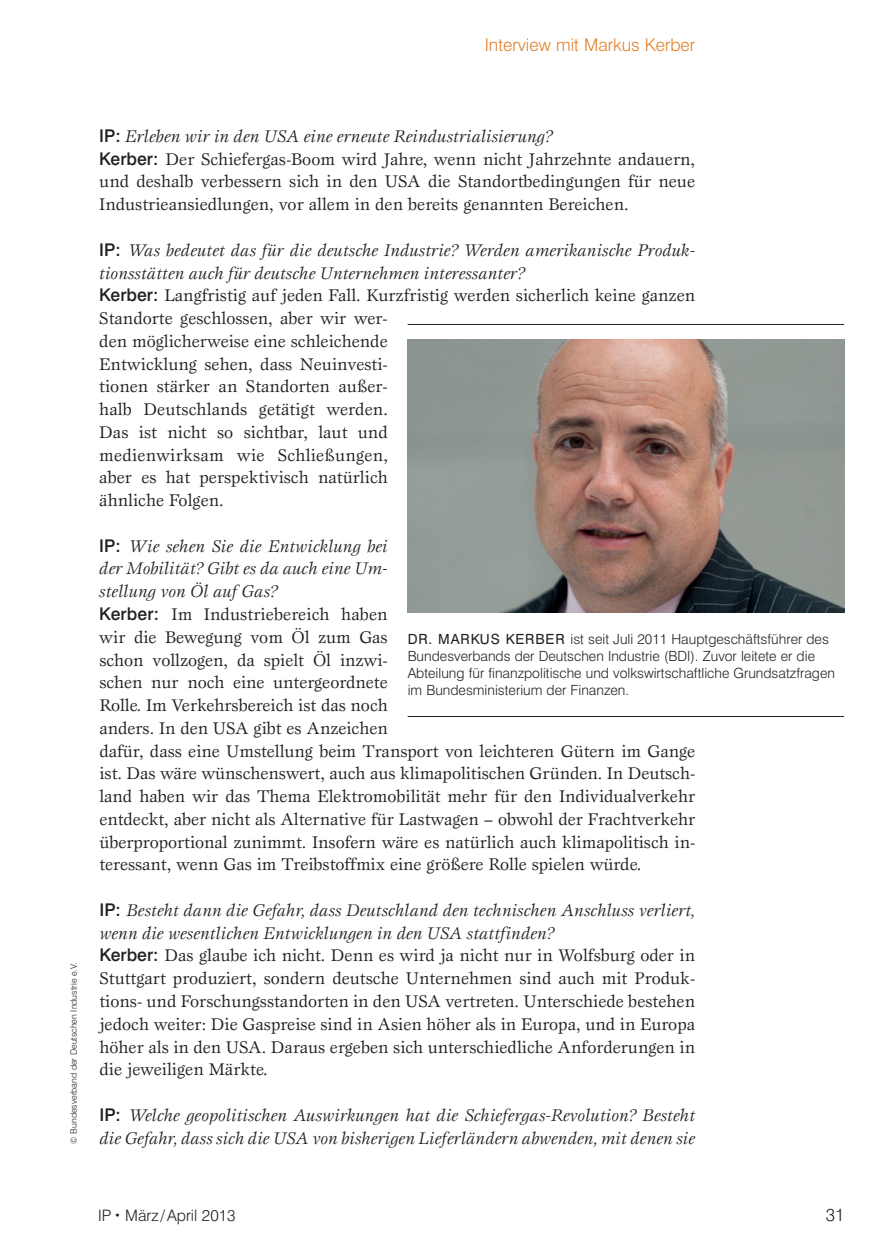
<style>
.page{position:relative;width:869px;height:1246px;background:#fff}
.page>*{position:absolute;margin:0;border:0;box-sizing:border-box;transform-origin:0 0}
.AN_Text_InterviewAnt{font:17.5px/22.8px "Esprit Std";letter-spacing:-.005em;color:#231f20;text-align:justify}
.AN_Text_InterviewAnt-2{font:italic 17.5px/22.8px "Esprit Std";color:#231f20}
.AN_SeitenUeberschri{font:300 17.5px "Swiss 721 BT";color:#e07e26}
.t1{font:300 17.5px "Swiss 721 BT";color:#231f20}
.t2{font:300 15.75px "Swiss 721 BT";color:#231f20}
.AN_Autorennachweis_K{font:300 14px/17.2px "Swiss 721 BT";color:#231f20}
.AN_Bild_Copyright{font:300 8.92px "Swiss 721 BT";color:#231f20}
.s1{font-family:"Swiss 721 BT";font-weight:500;font-style:normal}
.s2{font-family:"Swiss 721 BT";font-weight:500}
.s3{font-weight:400}
.s4{font-size:10.5px}
</style>
<div class="page">
<hr style="left:407px;top:324px;width:436px;height:1px;background:#231f20">
<hr style="left:407px;top:716px;width:436px;height:1px;background:#231f20">
<img style="left:407px;top:340px;width:436px;height:272px">
<p class="AN_SeitenUeberschri" style="left:484px;top:34px;width:212px">Interview mit Markus Kerber</p>
<p class="AN_Bild_Copyright" style="left:68px;top:1143px;width:182px;rotate:-90deg">© Bundesverband der Deutschen Industrie e.V.</p>
<p class="AN_Text_InterviewAnt-2" style="left:99px;top:125px;width:454px"><span class="s1">IP:</span> Erleben wir in den USA eine erneute Reindustrialisierung?</p>
<p class="AN_Text_InterviewAnt" style="left:99px;top:147px;width:597px"><span class="s2">Kerber:</span> Der Schiefergas-Boom wird Jahre, wenn nicht Jahrzehnte andauern, und deshalb verbessern sich in den USA die Standortbedingungen für neue Industrieansiedlungen, vor allem in den bereits genannten Bereichen.</p>
<p class="AN_Text_InterviewAnt-2" style="left:99px;top:238px;width:595px"><span class="s1">IP:</span> Was bedeutet das für die deutsche Industrie? Werden amerikanische Produk&shy;tionsstätten auch für deutsche Unternehmen interessanter?</p>
<p class="AN_Text_InterviewAnt" style="left:99px;top:284px;width:597px;text-align:left"><span class="s2">Kerber:</span> Langfristig auf jeden Fall. Kurzfristig werden sicherlich keine ganzen Standorte geschlossen, aber wir wer-<br>den möglicherweise eine schleichende<br>Entwicklung sehen, dass Neuinvesti-<br>tionen stärker an Standorten außer-<br>halb Deutschlands getätigt werden.<br>Das ist nicht so sichtbar, laut und<br>medienwirksam wie Schließungen,<br>aber es hat perspektivisch natürlich<br>ähnliche Folgen.</p>
<p class="AN_Text_InterviewAnt-2" style="left:99px;top:534px;width:290px;text-align:justify"><span class="s1">IP:</span> Wie sehen Sie die Entwicklung bei der Mobilität? Gibt es da auch eine Um&shy;stellung von Öl auf Gas?</p>
<p class="AN_Text_InterviewAnt" style="left:99px;top:602px;width:597px;text-align:left"><span class="s2">Kerber:</span> Im Industriebereich haben<br>wir die Bewegung vom Öl zum Gas<br>schon vollzogen, da spielt Öl inzwi-<br>schen nur noch eine untergeordnete<br>Rolle. Im Verkehrsbereich ist das noch<br>anders. In den USA gibt es Anzeichen<br>dafür, dass eine Umstellung beim Transport von leichteren Gütern im Gange ist. Das wäre wünschenswert, auch aus klimapolitischen Gründen. In Deutsch&shy;land haben wir das Thema Elektromobilität mehr für den Individualverkehr entdeckt, aber nicht als Alternative für Lastwagen – obwohl der Frachtverkehr überproportional zunimmt. Insofern wäre es natürlich auch klimapolitisch in&shy;teressant, wenn Gas im Treibstoffmix eine größere Rolle spielen würde.</p>
<p class="AN_Text_InterviewAnt-2" style="left:99px;top:898px;width:597px"><span class="s1">IP:</span> Besteht dann die Gefahr, dass Deutschland den technischen Anschluss verliert, wenn die wesentlichen Entwicklungen in den USA stattfinden?</p>
<p class="AN_Text_InterviewAnt" style="left:99px;top:943px;width:597px"><span class="s2">Kerber:</span> Das glaube ich nicht. Denn es wird ja nicht nur in Wolfsburg oder in Stuttgart produziert, sondern deutsche Unternehmen sind auch mit Produk&shy;tions- und Forschungsstandorten in den USA vertreten. Unterschiede bestehen jedoch weiter: Die Gaspreise sind in Asien höher als in Europa, und in Europa höher als in den USA. Daraus ergeben sich unterschiedliche Anforderungen in die jeweiligen Märkte.</p>
<p class="AN_Text_InterviewAnt-2" style="left:99px;top:1103px;width:597px"><span class="s1">IP:</span> Welche geopolitischen Auswirkungen hat die Schiefergas-Revolution? Besteht</p>
<p class="AN_Autorennachweis_K" style="left:407px;top:630px;width:428px"><span class="s3">DR. MARKUS KERBER</span> ist seit Juli 2011 Hauptgeschäftsführer des Bundesverbands der Deutschen Industrie (BDI). Zuvor leitete er die Abteilung für finanzpolitische und volkswirtschaftliche Grundsatzfragen im Bundesministerium der Finanzen.</p>
<p class="AN_Text_InterviewAnt-2" style="left:99px;top:1126px;width:597px">die Gefahr, dass sich die USA von bisherigen Lieferländern abwenden, mit denen sie</p>
<p class="t2" style="left:98px;top:1205px;width:139px">IP <span class="s4">•</span> März /April 2013</p>
<p class="t1" style="left:825px;top:1203px;width:20px">31</p>
</div>
